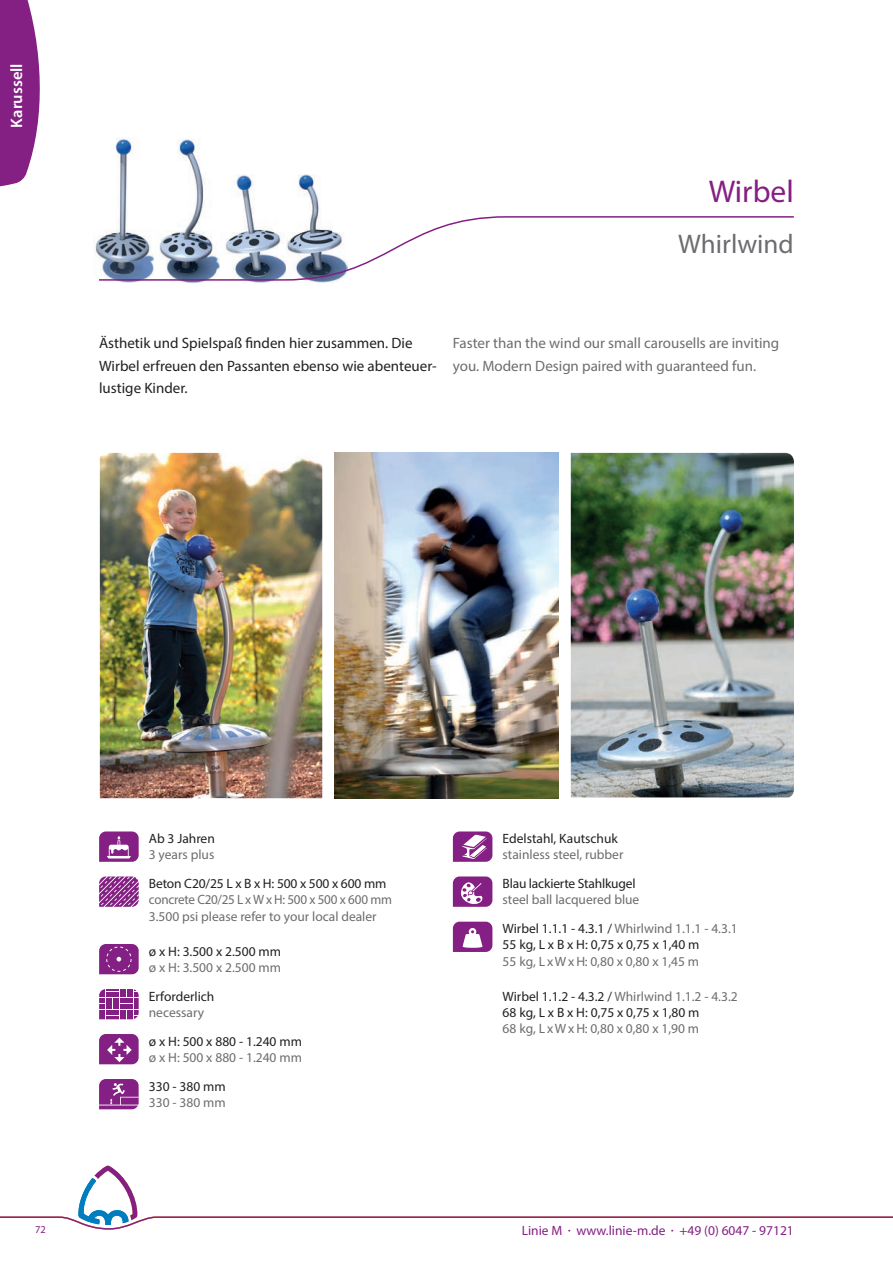
<style>
.page{position:relative;width:893px;height:1263px;background:#fff}
.page>*{position:absolute;margin:0;border:0;box-sizing:border-box;transform-origin:0 0}
.Head{font:31.5px "Myriad Pro";color:#841f83}
.Head__en{font:27px "Myriad Pro";color:#6c6d70}
.t1{font:600 16.5px "Myriad Pro";color:#fff}
.Text{font:15px/22.5px "Myriad Pro";color:#231f20}
.Text__en{font:15px/22.5px "Myriad Pro";color:#6c6d70}
.Text_Tech{font:13.5px/16.2px "Myriad Pro";color:#6c6d70}
.Text_Tech-2{font:13.5px/16.2px "Myriad Pro";color:#231f20}
.t2{font:13.5px "Myriad Pro";color:#841f83}
.t3{font:10.5px "Myriad Pro";color:#841f83}
.s1{color:#231f20}
.s2{color:#6c6d70}
.s3{font-size:9px}
</style>
<div class="page">
<svg style="left:0;top:1165px;width:893px;height:65px"></svg>
<svg style="left:0;top:0;width:40px;height:187px;background:#953e94"></svg>
<img style="left:95px;top:138px;width:111px;height:145px">
<img style="left:236px;top:175px;width:98px;height:108px">
<svg style="left:98px;top:215px;width:696px;height:66px"></svg>
<img style="left:100px;top:453px;width:222px;height:345px">
<img style="left:335px;top:453px;width:223px;height:345px">
<img style="left:571px;top:453px;width:223px;height:344px">
<svg style="left:99px;top:989px;width:40px;height:30px"></svg>
<svg style="left:99px;top:831px;width:40px;height:31px"></svg>
<svg style="left:99px;top:876px;width:40px;height:31px"></svg>
<svg style="left:99px;top:944px;width:40px;height:30px"></svg>
<svg style="left:99px;top:1034px;width:40px;height:30px"></svg>
<svg style="left:99px;top:1079px;width:40px;height:30px"></svg>
<svg style="left:453px;top:876px;width:39px;height:31px"></svg>
<svg style="left:453px;top:922px;width:39px;height:30px"></svg>
<svg style="left:453px;top:831px;width:39px;height:31px"></svg>
<p class="t1" style="left:6px;top:128px;width:66px;rotate:-90deg">Karussell</p>
<p class="Head" style="left:709px;top:172px;width:87px">Wirbel</p>
<p class="Head__en" style="left:678px;top:227px;width:117px">Whirlwind</p>
<p class="Text" style="left:99px;top:332px;width:339px">Ästhetik und Spielspaß finden hier zusammen. Die<br>Wirbel erfreuen den Passanten ebenso wie abenteuer&shy;lustige Kinder.</p>
<p class="Text__en" style="left:453px;top:332px;width:328px">Faster than the wind our small carousells are inviting you. Modern Design paired with guaranteed fun.</p>
<p class="t3" style="left:35px;top:1222px;width:12px">72</p>
<p class="Text_Tech" style="left:149px;top:830px;width:68px"><span class="s1">Ab 3 Jahren<br></span>3 years plus</p>
<p class="Text_Tech" style="left:149px;top:875px;width:245px"><span class="s1">Beton C20/25 L x B x H: 500 x 500 x 600 mm </span>concrete C20/25 L x W x H: 500 x 500 x 600 mm<br>3.500 psi please refer to your local dealer</p>
<p class="Text_Tech-2" style="left:149px;top:943px;width:134px">ø x H: 3.500 x 2.500 mm <span class="s2">ø x H: 3.500 x 2.500 mm</span></p>
<p class="Text_Tech-2" style="left:149px;top:988px;width:67px">Erforderlich <span class="s2">necessary</span></p>
<p class="Text_Tech-2" style="left:149px;top:1033px;width:155px">ø x H: 500 x 880 - 1.240 mm <span class="s2">ø x H: 500 x 880 - 1.240 mm</span></p>
<p class="Text_Tech-2" style="left:149px;top:1078px;width:78px">330 - 380 mm<br><span class="s2">330 - 380 mm</span></p>
<p class="Text_Tech" style="left:503px;top:830px;width:122px"><span class="s1">Edelstahl, Kautschuk </span>stainless steel, rubber</p>
<p class="Text_Tech-2" style="left:503px;top:875px;width:138px">Blau lackierte Stahlkugel <span class="s2">steel ball lacquered blue</span></p>
<p class="Text_Tech" style="left:503px;top:920px;width:237px"><span class="s1">Wirbel 1.1.1 - 4.3.1 /</span> Whirlwind 1.1.1 - 4.3.1<br><span class="s1">55 kg, L x B x H: 0,75 x 0,75 x 1,40 m<br></span>55 kg, L x W x H: 0,80 x 0,80 x 1,45 m</p>
<p class="Text_Tech" style="left:503px;top:988px;width:237px"><span class="s1">Wirbel 1.1.2 - 4.3.2 /</span> Whirlwind 1.1.2 - 4.3.2<br><span class="s1">68 kg, L x B x H: 0,75 x 0,75 x 1,80 m<br></span>68 kg, L x W x H: 0,80 x 0,80 x 1,90 m</p>
<p class="t2" style="left:522px;top:1222px;width:274px">Linie M <span class="s3">•</span> www.linie-m.de <span class="s3">•</span> +49 (0) 6047 - 97121</p>
</div>
